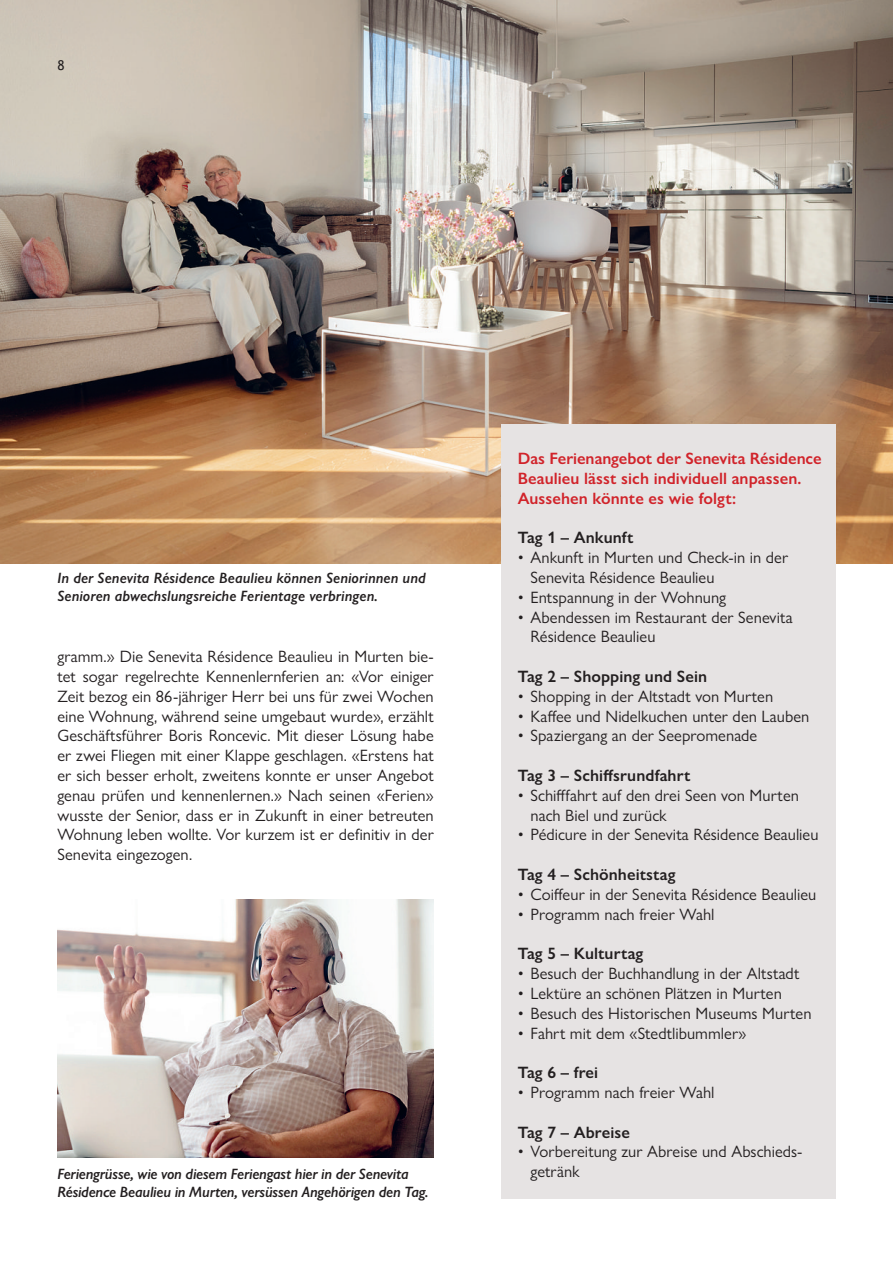
<style>
.page{position:relative;width:893px;height:1263px;background:#fff}
.page>*{position:absolute;margin:0;border:0;box-sizing:border-box;transform-origin:0 0}
.t1{font:16.5px/19.8px "Gill Sans Nova";color:#231f20}
.t2{font:600 16.5px "Gill Sans Nova";letter-spacing:.005em;color:#231f20}
.t3{font:600 16.5px/19.8px "Gill Sans Nova";letter-spacing:.005em;color:#d1232a}
.t4{font:italic 600 15px/18px "Gill Sans Nova";color:#231f20}
.t5{font:13.5px "Trebuchet MS";color:#231f20}
</style>
<div class="page">
<img style="left:57px;top:900px;width:377px;height:257px">
<img style="left:0;top:0;width:893px;height:563px">
<div style="left:501px;top:425px;width:335px;height:774px;background:#e6e3e3"></div>
<p class="t5" style="left:57px;top:57px;width:9px">8</p>
<p class="t4" style="left:57px;top:569px;width:370px">In der Senevita Résidence Beaulieu können Seniorinnen und<br>Senioren abwechslungsreiche Ferientage verbringen.</p>
<p class="t1" style="left:57px;top:649px;width:378px;text-align:justify">gramm.» Die Senevita Résidence Beaulieu in Murten bie&shy;tet sogar regelrechte Kennenlernferien an: «Vor einiger Zeit bezog ein 86-jähriger Herr bei uns für zwei Wochen eine Wohnung, während seine umgebaut wurde», erzählt Geschäftsführer Boris Roncevic. Mit dieser Lösung habe er zwei Fliegen mit einer Klappe geschlagen. «Erstens hat er sich besser erholt, zweitens konnte er unser Angebot genau prüfen und kennenlernen.» Nach seinen «Ferien» wusste der Senior, dass er in Zukunft in einer betreuten Wohnung leben wollte. Vor kurzem ist er definitiv in der Senevita eingezogen.</p>
<p class="t4" style="left:57px;top:1164px;width:373px">Feriengrüsse, wie von diesem Feriengast hier in der Senevita<br>Résidence Beaulieu in Murten, versüssen Angehörigen den Tag.</p>
<p class="t3" style="left:518px;top:449px;width:305px">Das Ferienangebot der Senevita Résidence<br>Beaulieu lässt sich individuell anpassen.<br>Aussehen könnte es wie folgt:</p>
<p class="t2" style="left:518px;top:528px;width:117px">Tag 1 – Ankunft</p>
<p class="t1" style="left:530px;top:550px;width:259px;text-indent:-13px">• Ankunft in Murten und Check-in in der<br>Senevita Résidence Beaulieu</p>
<p class="t1" style="left:518px;top:589px;width:210px">• Entspannung in der Wohnung</p>
<p class="t1" style="left:530px;top:609px;width:264px;text-indent:-13px">• Abendessen im Restaurant der Senevita<br>Résidence Beaulieu</p>
<p class="t2" style="left:518px;top:667px;width:191px">Tag 2 – Shopping und Sein</p>
<p class="t1" style="left:518px;top:688px;width:257px">• Shopping in der Altstadt von Murten</p>
<p class="t1" style="left:518px;top:708px;width:293px">• Kaffee und Nidelkuchen unter den Lauben</p>
<p class="t1" style="left:518px;top:728px;width:241px">• Spaziergang an der Seepromenade</p>
<p class="t2" style="left:518px;top:766px;width:174px">Tag 3 – Schiffsrundfahrt</p>
<p class="t1" style="left:530px;top:787px;width:270px;text-indent:-13px">• Schifffahrt auf den drei Seen von Murten nach Biel und zurück</p>
<p class="t1" style="left:518px;top:827px;width:302px">• Pédicure in der Senevita Résidence Beaulieu</p>
<p class="t2" style="left:518px;top:865px;width:159px">Tag 4 – Schönheitstag</p>
<p class="t1" style="left:518px;top:886px;width:300px">• Coiffeur in der Senevita Résidence Beaulieu</p>
<p class="t1" style="left:518px;top:906px;width:198px">• Programm nach freier Wahl</p>
<p class="t2" style="left:518px;top:944px;width:127px">Tag 5 – Kulturtag</p>
<p class="t1" style="left:518px;top:965px;width:283px">• Besuch der Buchhandlung in der Altstadt</p>
<p class="t1" style="left:518px;top:985px;width:266px">• Lektüre an schönen Plätzen in Murten</p>
<p class="t1" style="left:518px;top:1005px;width:295px">• Besuch des Historischen Museums Murten</p>
<p class="t1" style="left:518px;top:1025px;width:230px">• Fahrt mit dem «Stedtlibummler»</p>
<p class="t2" style="left:518px;top:1063px;width:82px">Tag 6 – frei</p>
<p class="t1" style="left:518px;top:1084px;width:198px">• Programm nach freier Wahl</p>
<p class="t2" style="left:518px;top:1122px;width:114px">Tag 7 – Abreise</p>
<p class="t1" style="left:530px;top:1144px;width:274px;text-indent:-13px">• Vorbereitung zur Abreise und Abschieds&shy;getränk</p>
</div>
